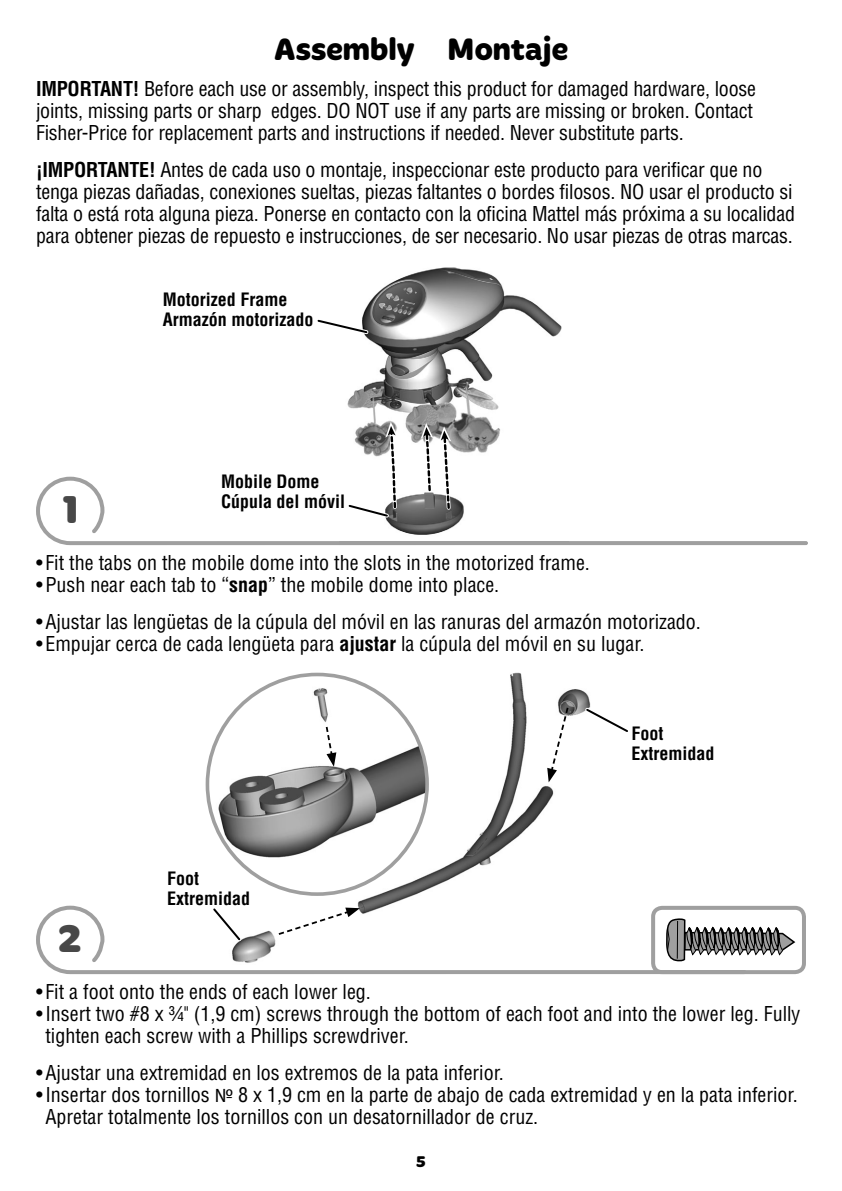
<style>
.page{position:relative;width:842px;height:1191px;background:#fff}
.page>*{position:absolute;margin:0;border:0;box-sizing:border-box;transform-origin:0 0}
.t1{font:700 40px "Merge";color:#484848}
.t2{font:700 32px "Merge Pro";color:#000}
.t3{font:condensed 20px/22px "Helvetica LT Std";letter-spacing:-.01em;color:#000}
.t4{font:700 condensed 18px/20px "Helvetica LT Std";color:#000}
.t5{font:700 16px "Merge Pro";color:#000}
.s1{font-weight:700}
.s2{font-family:"Myriad Pro";font-stretch:normal}
</style>
<div class="page">
<img style="left:224px;top:672px;width:367px;height:232px">
<svg style="left:547px;top:706px;width:23px;height:76px"></svg>
<svg style="left:582px;top:704px;width:46px;height:32px"></svg>
<svg style="left:36px;top:477px;width:772px;height:68px"></svg>
<svg style="left:36px;top:904px;width:712px;height:71px"></svg>
<svg style="left:665px;top:917px;width:131px;height:44px"></svg>
<div style="left:651px;top:906px;width:155px;height:68px;border:4px solid #9f9f9f;border-radius:9px"></div>
<img style="left:207px;top:674px;width:220px;height:220px;border-radius:50%">
<svg style="left:324px;top:725px;width:12px;height:42px"></svg>
<img style="left:339px;top:267px;width:230px;height:279px">
<img style="left:339px;top:541px;width:230px;height:4px">
<svg style="left:421px;top:423px;width:31px;height:89px"></svg>
<svg style="left:317px;top:316px;width:54px;height:21px"></svg>
<svg style="left:345px;top:422px;width:54px;height:98px"></svg>
<h2 class="t2" style="left:274px;top:37px;width:296px">Assembly Montaje</h2>
<p class="t3" style="left:36px;top:80px;width:721px"><span class="s1">IMPORTANT!</span> Before each use or assembly, inspect this product for damaged hardware, loose joints, missing parts or sharp edges. DO NOT use if any parts are missing or broken. Contact<br>Fisher-Price for replacement parts and instructions if needed. Never substitute parts.</p>
<p class="t3" style="left:36px;top:160px;width:760px"><span class="s1">¡IMPORTANTE!</span> Antes de cada uso o montaje, inspeccionar este producto para verificar que no tenga piezas dañadas, conexiones sueltas, piezas faltantes o bordes filosos. NO usar el producto si falta o está rota alguna pieza. Ponerse en contacto con la oficina Mattel más próxima a su localidad para obtener piezas de repuesto e instrucciones, de ser necesario. No usar piezas de otras marcas.</p>
<h1 class="t1" style="left:62px;top:494px;width:18px">1</h1>
<p class="t4" style="left:163px;top:291px;width:152px">Motorized Frame<br>Armazón motorizado</p>
<p class="t4" style="left:221px;top:473px;width:126px">Mobile Dome<br>Cúpula del móvil</p>
<p class="t3" style="left:36px;top:554px;width:555px">• Fit the tabs on the mobile dome into the slots in the motorized frame.</p>
<p class="t3" style="left:36px;top:576px;width:465px">• Push near each tab to “<span class="s1">snap</span>” the mobile dome into place.</p>
<p class="t3" style="left:36px;top:612px;width:666px">• Ajustar las lengüetas de la cúpula del móvil en las ranuras del armazón motorizado.</p>
<p class="t3" style="left:36px;top:634px;width:610px">• Empujar cerca de cada lengüeta para <span class="s1">ajustar</span> la cúpula del móvil en su lugar.</p>
<h1 class="t1" style="left:58px;top:923px;width:25px">2</h1>
<p class="t4" style="left:167px;top:871px;width:84px">Foot<br>Extremidad</p>
<p class="t4" style="left:631px;top:725px;width:84px">Foot<br>Extremidad</p>
<p class="t3" style="left:36px;top:983px;width:336px">• Fit a foot onto the ends of each lower leg.</p>
<p class="t3" style="left:45px;top:1005px;width:756px;text-indent:-9px">• Insert two #8 x ¾" (1,9 cm) screws through the bottom of each foot and into the lower leg. Fully tighten each screw with a Phillips screwdriver.</p>
<p class="t3" style="left:36px;top:1063px;width:469px">• Ajustar una extremidad en los extremos de la pata inferior.</p>
<p class="t3" style="left:45px;top:1085px;width:754px;text-indent:-9px">• Insertar dos tornillos <span class="s2">№</span> 8 x 1,9 cm en la parte de abajo de cada extremidad y en la pata inferior.<br>Apretar totalmente los tornillos con un desatornillador de cruz.</p>
<p class="t5" style="left:416px;top:1155px;width:11px">5</p>
</div>
